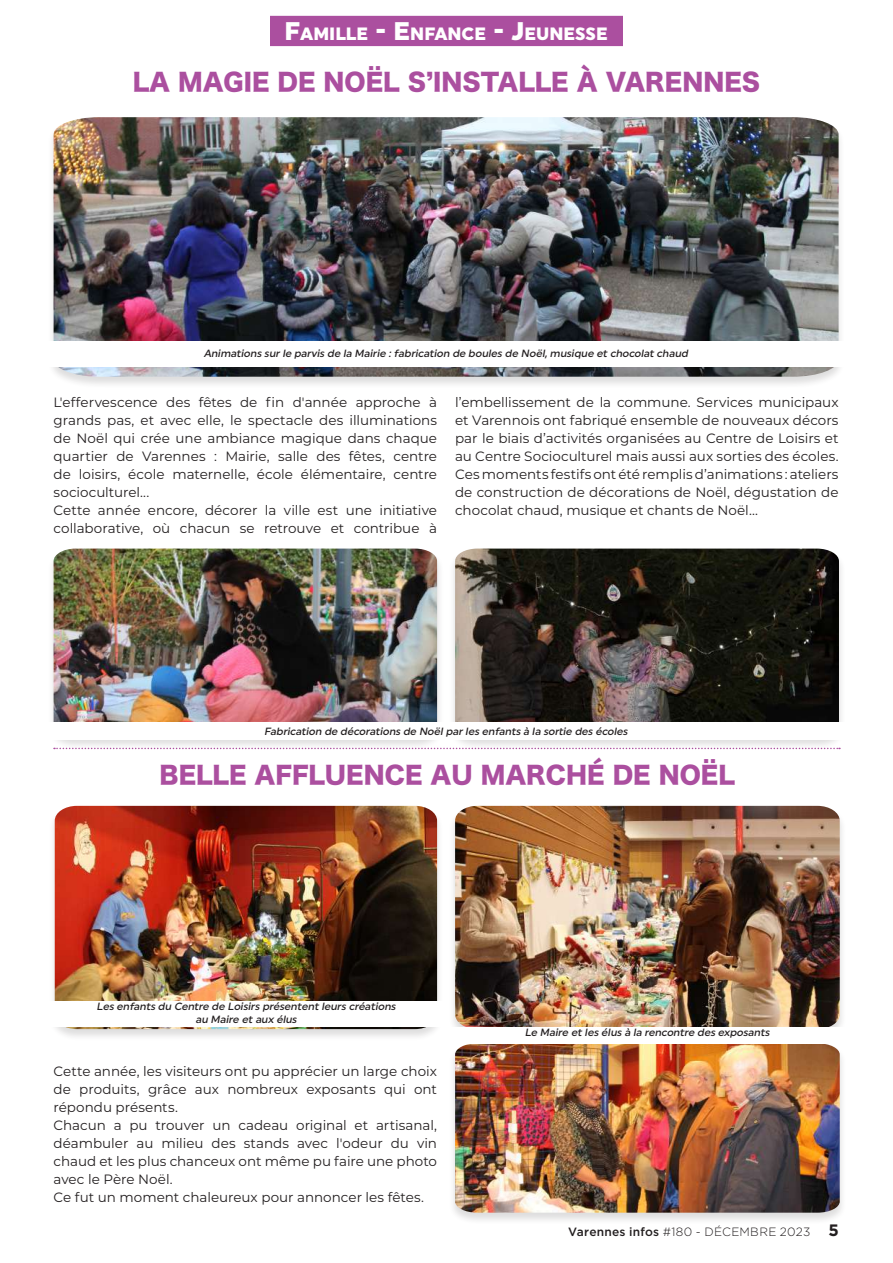
<style>
.page{position:relative;width:893px;height:1263px;background:#fff}
.page>*{position:absolute;margin:0;border:0;box-sizing:border-box;transform-origin:0 0}
.t1{font:24px "Hira Kaku Std W8";color:#ab4f9f}
.t2{font:900 17.85px "Uniform";color:#fff}
.t3{font:13.5px/18px "Montserrat";color:#231f20}
.t4{font:300 12px "Gotham";letter-spacing:.025em;color:#231f20}
.t5{font:italic 500 10.5px/12.6px "Uniform";color:#231f20;text-align:center}
.s1{font-size:25.5px}
.s2{font-weight:500}
.s3{font-weight:700;font-size:16.5px}
</style>
<div class="page">
<div style="left:48px;top:805px;width:396px;height:236px;background:#231f20;opacity:.15"></div>
<img style="left:55px;top:806px;width:382px;height:223px">
<div style="left:270px;top:16px;width:353px;height:30px;background:#ab4f9f"></div>
<div style="left:47px;top:116px;width:798px;height:273px;background:#231f20;opacity:.15"></div>
<img style="left:54px;top:117px;width:785px;height:260px">
<div style="left:47px;top:548px;width:397px;height:202px;background:#231f20;opacity:.15"></div>
<img style="left:54px;top:549px;width:383px;height:173px">
<div style="left:448px;top:548px;width:398px;height:202px;background:#231f20;opacity:.15"></div>
<img style="left:455px;top:549px;width:384px;height:173px">
<svg style="left:54px;top:748px;width:786px;height:1px"></svg>
<div style="left:448px;top:805px;width:398px;height:236px;background:#f8f7f8"></div>
<img style="left:455px;top:806px;width:385px;height:221px">
<div style="left:448px;top:1042px;width:398px;height:183px;background:#231f20;opacity:.15"></div>
<img style="left:455px;top:1043px;width:385px;height:170px">
<div style="left:46px;top:1002px;width:400px;height:25px;background:#fff"></div>
<div style="left:446px;top:1027px;width:402px;height:16px;background:#fff"></div>
<div style="left:44px;top:342px;width:804px;height:25px;background:#fff"></div>
<div style="left:44px;top:722px;width:804px;height:18px;background:#fff"></div>
<h2 class="t2" style="left:285px;top:23px;width:323px"><span class="s1">F</span>AMILLE <span class="s1">- E</span>NFANCE <span class="s1">- J</span>EUNESSE</h2>
<h1 class="t1" style="left:133px;top:69px;width:629px">LA MAGIE DE NOËL S’INSTALLE À VARENNES</h1>
<p class="t5" style="left:204px;top:347px;width:488px">Animations sur le parvis de la Mairie :fabrication de boules de Noël,musique et chocolat chaud</p>
<p class="t3" style="left:54px;top:392px;width:385px">L'effervescence des fêtes de fin d'année approche à grands pas, et avec elle, le spectacle des illuminations de Noël qui crée une ambiance magique dans chaque quartier de Varennes : Mairie, salle des fêtes, centre de loisirs, école maternelle, école élémentaire, centre socioculturel...<br>Cette année encore, décorer la ville est une initiative collaborative, où chacun se retrouve et contribue à</p>
<p class="t3" style="left:455px;top:392px;width:385px;text-align:justify">l’embellissement de la commune. Services municipaux et Varennois ont fabriqué ensemble de nouveaux décors par le biais d’activités organisées au Centre de Loisirs et au Centre Socioculturel mais aussi aux sorties des écoles.<br>Ces moments festifs ont été remplis d’animations : ateliers de construction de décorations de Noël, dégustation de chocolat chaud, musique et chants de Noël...</p>
<p class="t5" style="left:264px;top:724px;width:367px">Fabrication de décorations de Noëlpar les enfants à la sortie des écoles</p>
<h1 class="t1" style="left:160px;top:761px;width:577px">BELLE AFFLUENCE AU MARCHÉ DE NOËL</h1>
<p class="t5" style="left:97px;top:1000px;width:303px">Les enfants du Centre de Loisirs présentent leurs créations au Maire et aux élus</p>
<p class="t3" style="left:54px;top:1061px;width:385px">Cette année, les visiteurs ont pu apprécier un large choix de produits, grâce aux nombreux exposants qui ont répondu présents.<br>Chacun a pu trouver un cadeau original et artisanal, déambuler au milieu des stands avec l'odeur du vin chaud et les plus chanceux ont même pu faire une photo avec le Père Noël.<br>Ce fut un moment chaleureux pour annoncer les fêtes.</p>
<p class="t5" style="left:525px;top:1025px;width:248px">Le Maire et les élus à la rencontre des exposants</p>
<p class="t4" style="left:568px;top:1224px;width:272px"><span class="s2">Varennes infos</span> #180 - DÉCEMBRE 2023 <span class="s3">5</span></p>
</div>
